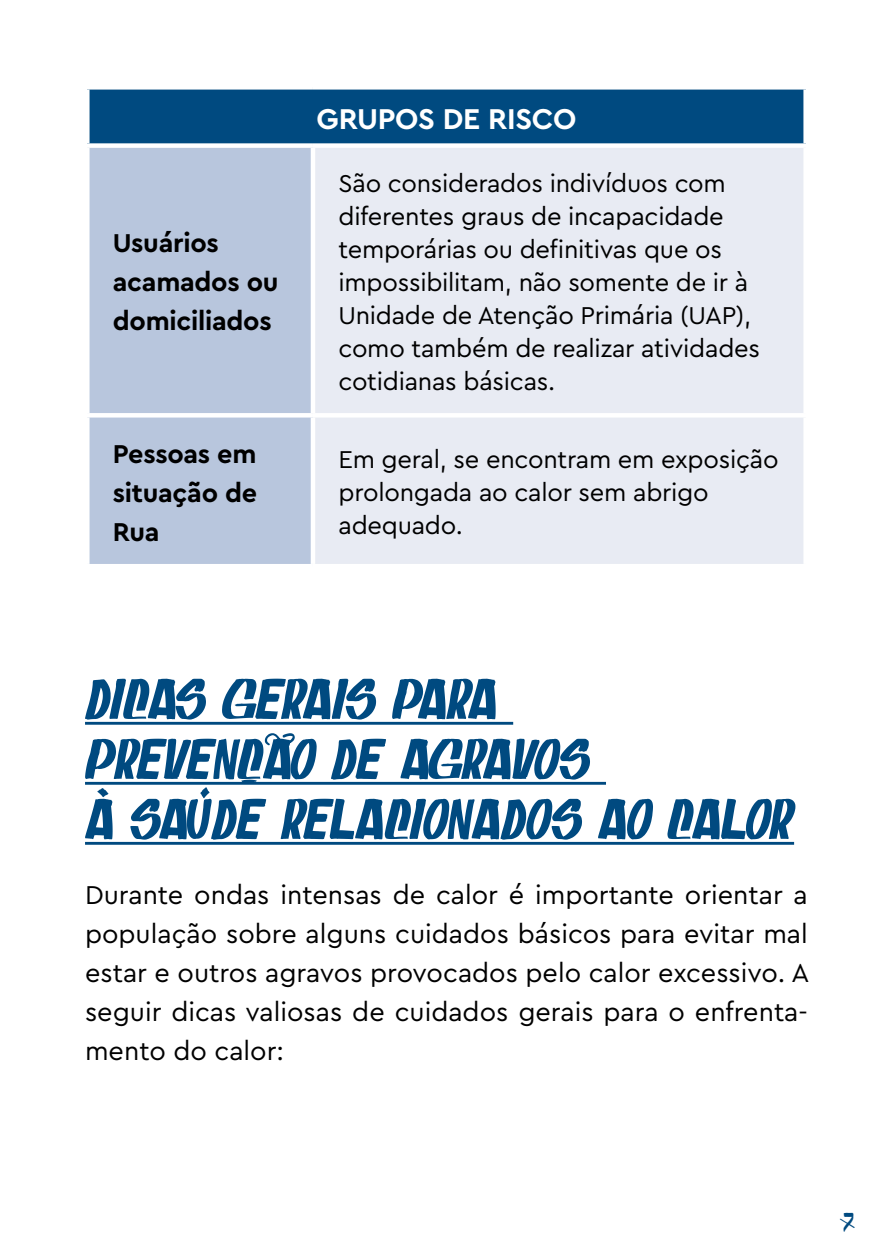
<style>
.page{position:relative;width:893px;height:1259px;background:#fff}
.page>*{position:absolute;margin:0;border:0;box-sizing:border-box;transform-origin:0 0}
.t1{font:57px/60px "Ofertado Dia";letter-spacing:-.025em;color:#004a80}
.t2{font:700 30px "Cera Pro";letter-spacing:-.01em;color:#fff}
.t3{font:27px/39px "Cera Pro";color:#000;text-align:justify}
.t4{font:700 27px/39px "Cera Pro";letter-spacing:-.01em;color:#000}
.t5{font:27px "Ofertado Dia";color:#004a80}
.t6{font:25.5px/33px "Cera Pro";letter-spacing:-.01em;color:#000}
</style>
<div class="page">
<hr style="left:85px;top:722px;width:428px;height:2px;background:#004a80">
<hr style="left:85px;top:782px;width:521px;height:2px;background:#004a80">
<hr style="left:85px;top:842px;width:709px;height:2px;background:#004a80">
<div style="left:87px;top:87px;width:719px;height:59px;background:#004a80"></div>
<div style="left:90px;top:148px;width:221px;height:416px;background:#b8c6dd"></div>
<div style="left:315px;top:148px;width:488px;height:416px;background:#e8ebf3"></div>
<div style="left:85px;top:85px;width:228px;height:5px;background:#fff"></div>
<div style="left:85px;top:90px;width:5px;height:53px;background:#fff"></div>
<div style="left:313px;top:85px;width:495px;height:5px;background:#fff"></div>
<div style="left:803px;top:90px;width:5px;height:53px;background:#fff"></div>
<div style="left:85px;top:143px;width:228px;height:5px;background:#fff"></div>
<div style="left:313px;top:143px;width:495px;height:5px;background:#fff"></div>
<hr style="left:85px;top:413px;width:228px;height:4px;background:#fff">
<hr style="left:313px;top:413px;width:495px;height:4px;background:#fff">
<p class="t4" style="left:113px;top:223px;width:167px">Usuários acamados ou domiciliados</p>
<p class="t2" style="left:317px;top:99px;width:261px">GRUPOS DE RISCO</p>
<p class="t6" style="left:338px;top:165px;width:423px">São considerados indivíduos com diferentes graus de incapacidade temporárias ou definitivas que os impossibilitam, não somente de ir à<br>Unidade de Atenção Primária (UAP), como também de realizar atividades cotidianas básicas.</p>
<p class="t4" style="left:113px;top:433px;width:146px;text-align:justify">Pessoas em situação de Rua</p>
<p class="t6" style="left:338px;top:442px;width:442px">Em geral, se encontram em exposição prolongada ao calor sem abrigo adequado.</p>
<h1 class="t1" style="left:85px;top:667px;width:711px">DICAS GERAIS PARA<br>PREVENÇÃO DE AGRAVOS<br>À SAÚDE RELACIONADOS AO CALOR</h1>
<p class="t3" style="left:85px;top:874px;width:726px">Durante ondas intensas de calor é importante orientar a população sobre alguns cuidados básicos para evitar mal estar e outros agravos provocados pelo calor excessivo. A seguir dicas valiosas de cuidados gerais para o enfrenta&shy;mento do calor:</p>
<p class="t5" style="left:840px;top:1206px;width:16px">7</p>
</div>
